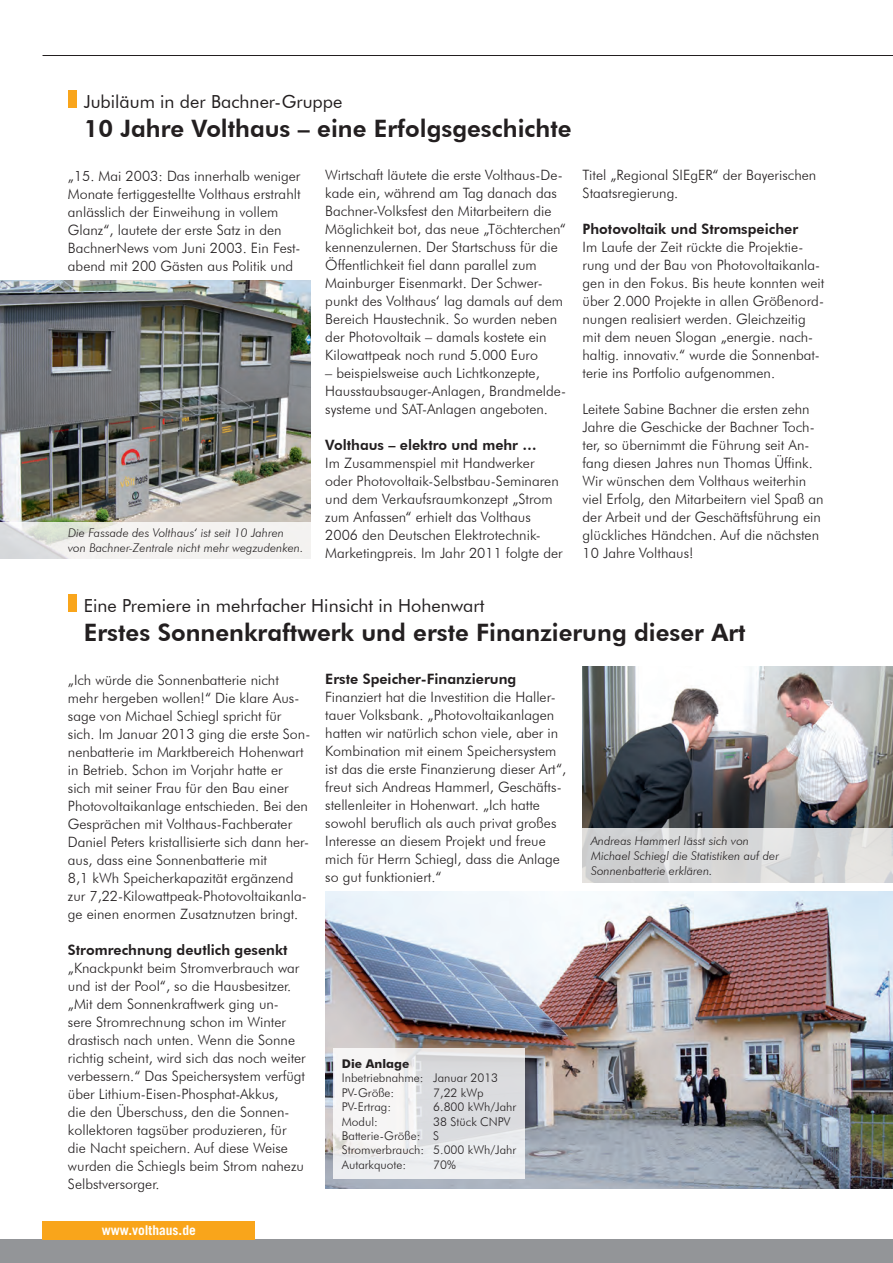
<style>
.page{position:relative;width:893px;height:1263px;background:#fff}
.page>*{position:absolute;margin:0;border:0;box-sizing:border-box;transform-origin:0 0}
.t1{font:800 24px "Futura BT";color:#231f20}
.t2{font:18px "Futura BT";color:#231f20}
.t3{font:300 14.25px/18px "Futura BT";color:#231f20}
.t4{font:800 14.25px "Futura BT";color:#231f20}
.t5{font:700 13.5px "Trade Gothic";color:#fff}
.t6{font:italic 300 12px/15px "Futura BT";color:#231f20}
.t7{font:300 12px "Futura BT";color:#231f20}
.t8{font:700 12px "Futura BT";color:#231f20}
.s1{font-weight:800}
</style>
<div class="page">
<hr style="left:43px;top:55px;width:850px;height:1px;background:#231f20">
<div style="left:0;top:1239px;width:893px;height:24px;background:#939598"></div>
<div style="left:43px;top:1221px;width:212px;height:18px;background:#f9a51b"></div>
<div style="left:68px;top:90px;width:8px;height:18px;background:#f9a51b"></div>
<div style="left:68px;top:594px;width:8px;height:18px;background:#f9a51b"></div>
<img style="left:325px;top:891px;width:568px;height:298px">
<img style="left:583px;top:666px;width:310px;height:162px">
<svg style="left:583px;top:828px;width:310px;height:55px;background:#d6d7d7"></svg>
<img style="left:0;top:281px;width:310px;height:241px">
<svg style="left:0;top:522px;width:310px;height:36px;fill:#f3f2f0"></svg>
<svg style="left:333px;top:1048px;width:192px;height:131px"></svg>
<p class="t2" style="left:84px;top:91px;width:260px">Jubiläum in der Bachner-Gruppe</p>
<p class="t1" style="left:84px;top:114px;width:489px">10 Jahre Volthaus – eine Erfolgsgeschichte</p>
<p class="t3" style="left:68px;top:166px;width:234px">„15. Mai 2003: Das innerhalb weniger Monate fertiggestellte Volthaus erstrahlt anlässlich der Einweihung in vollem Glanz“, lautete der erste Satz in den BachnerNews vom Juni 2003. Ein Fest&shy;abend mit 200 Gästen aus Politik und</p>
<p class="t6" style="left:68px;top:526px;width:218px">Die Fassade des Volthaus‘ ist seit 10 Jahren</p>
<p class="t6" style="left:68px;top:541px;width:237px">von Bachner-Zentrale nicht mehr wegzudenken.</p>
<p class="t3" style="left:325px;top:166px;width:242px">Wirtschaft läutete die erste Volthaus-De&shy;kade ein, während am Tag danach das Bachner-Volksfest den Mitarbeitern die Möglichkeit bot, das neue „Töchterchen“ kennenzulernen. Der Startschuss für die Öffentlichkeit fiel dann parallel zum Mainburger Eisenmarkt. Der Schwer&shy;punkt des Volthaus‘ lag damals auf dem Bereich Haustechnik. So wurden neben der Photovoltaik – damals kostete ein Kilowattpeak noch rund 5.000 Euro</p>
<p class="t3" style="left:325px;top:364px;width:242px">– beispielsweise auch Lichtkonzepte,<br>Hausstaubsauger-Anlagen, Brandmelde&shy;systeme und SAT-Anlagen angeboten.</p>
<p class="t4" style="left:325px;top:437px;width:213px">Volthaus – elektro und mehr …</p>
<p class="t3" style="left:325px;top:454px;width:239px">Im Zusammenspiel mit Handwerker oder Photovoltaik-Selbstbau-Seminaren und dem Verkaufsraumkonzept „Strom zum Anfassen“ erhielt das Volthaus 2006 den Deutschen Elektrotechnik-Marketingpreis. Im Jahr 2011 folgte der</p>
<p class="t3" style="left:583px;top:166px;width:235px">Titel „Regional SIEgER“ der Bayerischen<br>Staatsregierung.</p>
<p class="t4" style="left:583px;top:220px;width:217px">Photovoltaik und Stromspeicher</p>
<p class="t3" style="left:583px;top:238px;width:243px">Im Laufe der Zeit rückte die Projektie&shy;rung und der Bau von Photovoltaikanla&shy;gen in den Fokus. Bis heute konnten weit über 2.000 Projekte in allen Größenord&shy;nungen realisiert werden. Gleichzeitig mit dem neuen Slogan „energie. nach&shy;haltig. innovativ.“ wurde die Sonnenbat&shy;terie ins Portfolio aufgenommen.</p>
<p class="t3" style="left:583px;top:400px;width:243px">Leitete Sabine Bachner die ersten zehn Jahre die Geschicke der Bachner Toch&shy;ter, so übernimmt die Führung seit An&shy;fang diesen Jahres nun Thomas Üffink.<br>Wir wünschen dem Volthaus weiterhin viel Erfolg, den Mitarbeitern viel Spaß an der Arbeit und der Geschäftsführung ein glückliches Händchen. Auf die nächsten 10 Jahre Volthaus!</p>
<p class="t2" style="left:84px;top:595px;width:402px">Eine Premiere in mehrfacher Hinsicht in Hohenwart</p>
<p class="t1" style="left:84px;top:618px;width:663px">Erstes Sonnenkraftwerk und erste Finanzierung dieser Art</p>
<p class="t3" style="left:68px;top:670px;width:244px">„Ich würde die Sonnenbatterie nicht mehr hergeben wollen!“ Die klare Aus&shy;sage von Michael Schiegl spricht für sich. Im Januar 2013 ging die erste Son&shy;nenbatterie im Marktbereich Hohenwart in Betrieb. Schon im Vorjahr hatte er<br>sich mit seiner Frau für den Bau einer Photovoltaikanlage entschieden. Bei den Gesprächen mit Volthaus-Fachberater Daniel Peters kristallisierte sich dann her&shy;aus, dass eine Sonnenbatterie mit<br>8,1 kWh Speicherkapazität ergänzend zur 7,22-Kilowattpeak-Photovoltaikanla&shy;ge einen enormen Zusatznutzen bringt.</p>
<p class="t3" style="left:68px;top:940px;width:239px"><span class="s1">Stromrechnung deutlich gesenkt </span>„Knackpunkt beim Stromverbrauch war und ist der Pool“, so die Hausbesitzer. „Mit dem Sonnenkraftwerk ging un&shy;sere Stromrechnung schon im Winter drastisch nach unten. Wenn die Sonne richtig scheint, wird sich das noch weiter verbessern.“ Das Speichersystem verfügt über Lithium-Eisen-Phosphat-Akkus,<br>die den Überschuss, den die Sonnen&shy;kollektoren tagsüber produzieren, für die Nacht speichern. Auf diese Weise wurden die Schiegls beim Strom nahezu Selbstversorger.</p>
<p class="t5" style="left:102px;top:1221px;width:96px">www.volthaus.de</p>
<p class="t4" style="left:325px;top:670px;width:192px">Erste Speicher-Finanzierung</p>
<p class="t3" style="left:325px;top:688px;width:242px">Finanziert hat die Investition die Haller&shy;tauer Volksbank. „Photovoltaikanlagen hatten wir natürlich schon viele, aber in Kombination mit einem Speichersystem ist das die erste Finanzierung dieser Art“, freut sich Andreas Hammerl, Geschäfts&shy;stellenleiter in Hohenwart. „Ich hatte sowohl beruflich als auch privat großes Interesse an diesem Projekt und freue mich für Herrn Schiegl, dass die Anlage so gut funktioniert.“</p>
<p class="t8" style="left:342px;top:1056px;width:69px">Die Anlage</p>
<p class="t7" style="left:342px;top:1071px;width:158px">Inbetriebnahme: Januar 2013</p>
<p class="t7" style="left:342px;top:1085px;width:54px">PV-Größe:</p>
<p class="t7" style="left:433px;top:1085px;width:52px">7,22 kWp</p>
<p class="t7" style="left:342px;top:1099px;width:51px">PV-Ertrag:</p>
<p class="t7" style="left:433px;top:1099px;width:84px">6.800 kWh/Jahr</p>
<p class="t7" style="left:342px;top:1114px;width:38px">Modul:</p>
<p class="t7" style="left:433px;top:1114px;width:79px">38 Stück CNPV</p>
<p class="t7" style="left:342px;top:1128px;width:99px">Batterie-Größe: S</p>
<p class="t7" style="left:342px;top:1143px;width:176px">Stromverbrauch: 5.000 kWh/Jahr</p>
<p class="t7" style="left:342px;top:1157px;width:66px">Autarkquote:</p>
<p class="t7" style="left:433px;top:1157px;width:24px">70%</p>
<p class="t6" style="left:591px;top:833px;width:189px">Andreas Hammerl lässt sich von<br>Michael Schiegl die Statistiken auf der<br>Sonnenbatterie erklären.</p>
</div>
